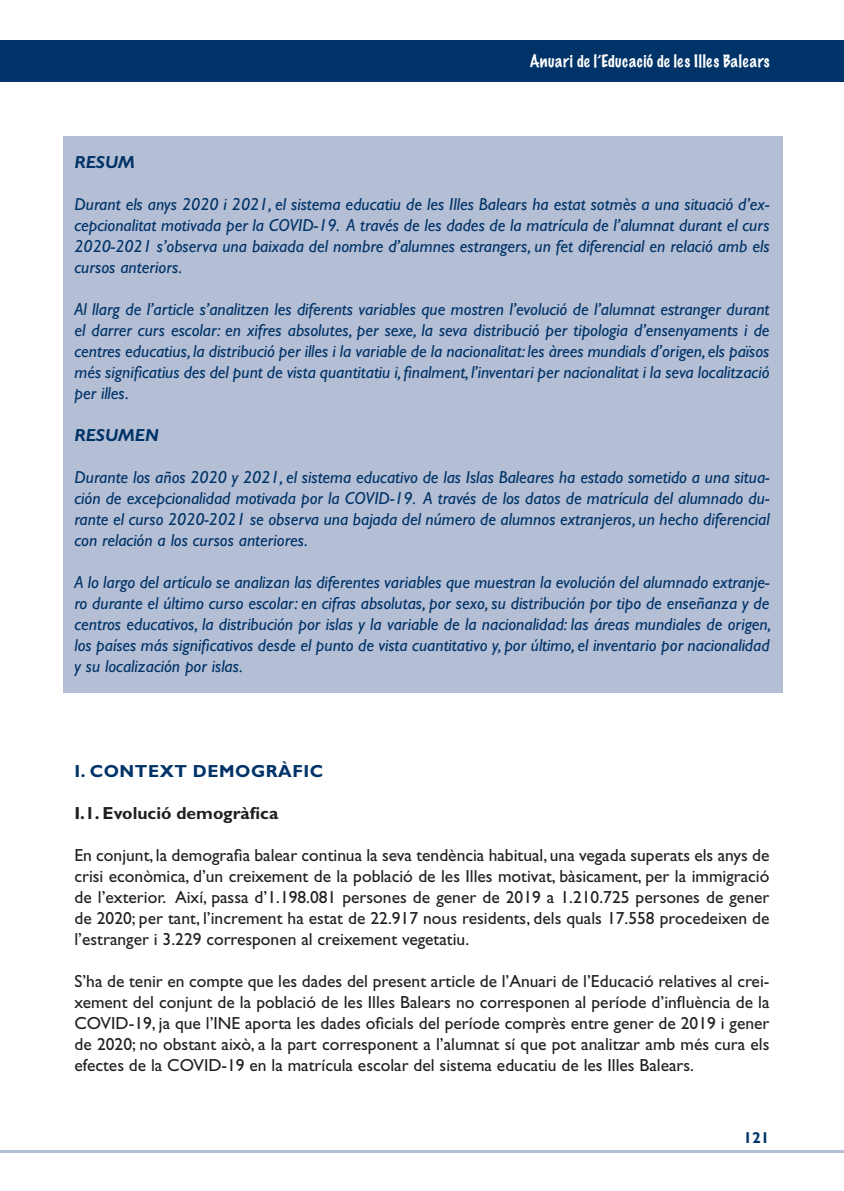
<style>
.page{position:relative;width:844px;height:1191px;background:#fff}
.page>*{position:absolute;margin:0;border:0;box-sizing:border-box;transform-origin:0 0}
.t1{font:italic 17.5px/21px "Gill Sans Std";color:#003367;text-align:justify}
.t2{font:17.5px/21px "Gill Sans Std";color:#231f20;text-align:justify}
.t3{font:700 17.5px "Gill Sans Std";color:#231f20}
.t4{font:700 17.5px "Gill Sans Std";letter-spacing:.03em;color:#003367}
.t5{font:italic 700 17.5px "Gill Sans Std";color:#003367}
.t6{font:100 15.75px "Marker Felt";letter-spacing:.03em;color:#fff}
.t7{font:700 15.75px "Gill Sans Std";color:#003367}
</style>
<div class="page">
<hr style="left:0;top:1150px;width:843px;height:2px;background:#b4bed5">
<div style="left:0;top:40px;width:843px;height:42px;background:#003367"></div>
<div style="left:63px;top:136px;width:720px;height:557px;background:#b4bed5"></div>
<p class="t6" style="left:529px;top:49px;width:241px">Anuari de l’Educació de les Illes Balears</p>
<p class="t5" style="left:74px;top:152px;width:62px">RESUM</p>
<p class="t1" style="left:74px;top:194px;width:696px">Durant els anys 2020 i 2021, el sistema educatiu de les Illes Balears ha estat sotmès a una situació d’ex&shy;cepcionalitat motivada per la COVID-19. A través de les dades de la matrícula de l’alumnat durant el curs 2020-2021 s’observa una baixada del nombre d’alumnes estrangers, un fet diferencial en relació amb els cursos anteriors.</p>
<p class="t1" style="left:74px;top:299px;width:696px">Al llarg de l’article s’analitzen les diferents variables que mostren l’evolució de l’alumnat estranger durant el darrer curs escolar: en xifres absolutes, per sexe, la seva distribució per tipologia d’ensenyaments i de centres educatius, la distribució per illes i la variable de la nacionalitat: les àrees mundials d’origen, els països més significatius des del punt de vista quantitatiu i, finalment, l’inventari per nacionalitat i la seva localització per illes.</p>
<p class="t5" style="left:74px;top:425px;width:86px">RESUMEN</p>
<p class="t1" style="left:74px;top:467px;width:696px">Durante los años 2020 y 2021, el sistema educativo de las Islas Baleares ha estado sometido a una situa&shy;ción de excepcionalidad motivada por la COVID-19. A través de los datos de matrícula del alumnado du&shy;rante el curso 2020-2021 se observa una bajada del número de alumnos extranjeros, un hecho diferencial con relación a los cursos anteriores.</p>
<p class="t1" style="left:74px;top:572px;width:698px">A lo largo del artículo se analizan las diferentes variables que muestran la evolución del alumnado extranje&shy;ro durante el último curso escolar: en cifras absolutas, por sexo, su distribución por tipo de enseñanza y de centros educativos, la distribución por islas y la variable de la nacionalidad: las áreas mundiales de origen, los países más significativos desde el punto de vista cuantitativo y, por último, el inventario por nacionalidad y su localización por islas.</p>
<p class="t4" style="left:74px;top:761px;width:250px">I. CONTEXT DEMOGRÀFIC</p>
<p class="t3" style="left:74px;top:803px;width:205px">I.1. Evolució demogràfica</p>
<p class="t2" style="left:74px;top:845px;width:696px">En conjunt, la demografia balear continua la seva tendència habitual, una vegada superats els anys de crisi econòmica, d’un creixement de la població de les Illes motivat, bàsicament, per la immigració de l’exterior. Així, passa d’1.198.081 persones de gener de 2019 a 1.210.725 persones de gener de 2020; per tant, l’increment ha estat de 22.917 nous residents, dels quals 17.558 procedeixen de l’estranger i 3.229 corresponen al creixement vegetatiu.</p>
<p class="t2" style="left:74px;top:971px;width:696px">S’ha de tenir en compte que les dades del present article de l’Anuari de l’Educació relatives al crei&shy;xement del conjunt de la població de les Illes Balears no corresponen al període d’influència de la COVID-19, ja que l’INE aporta les dades oficials del període comprès entre gener de 2019 i gener de 2020; no obstant això, a la part corresponent a l’alumnat sí que pot analitzar amb més cura els efectes de la COVID-19 en la matrícula escolar del sistema educatiu de les Illes Balears.</p>
<p class="t7" style="left:743px;top:1128px;width:28px">121</p>
</div>
